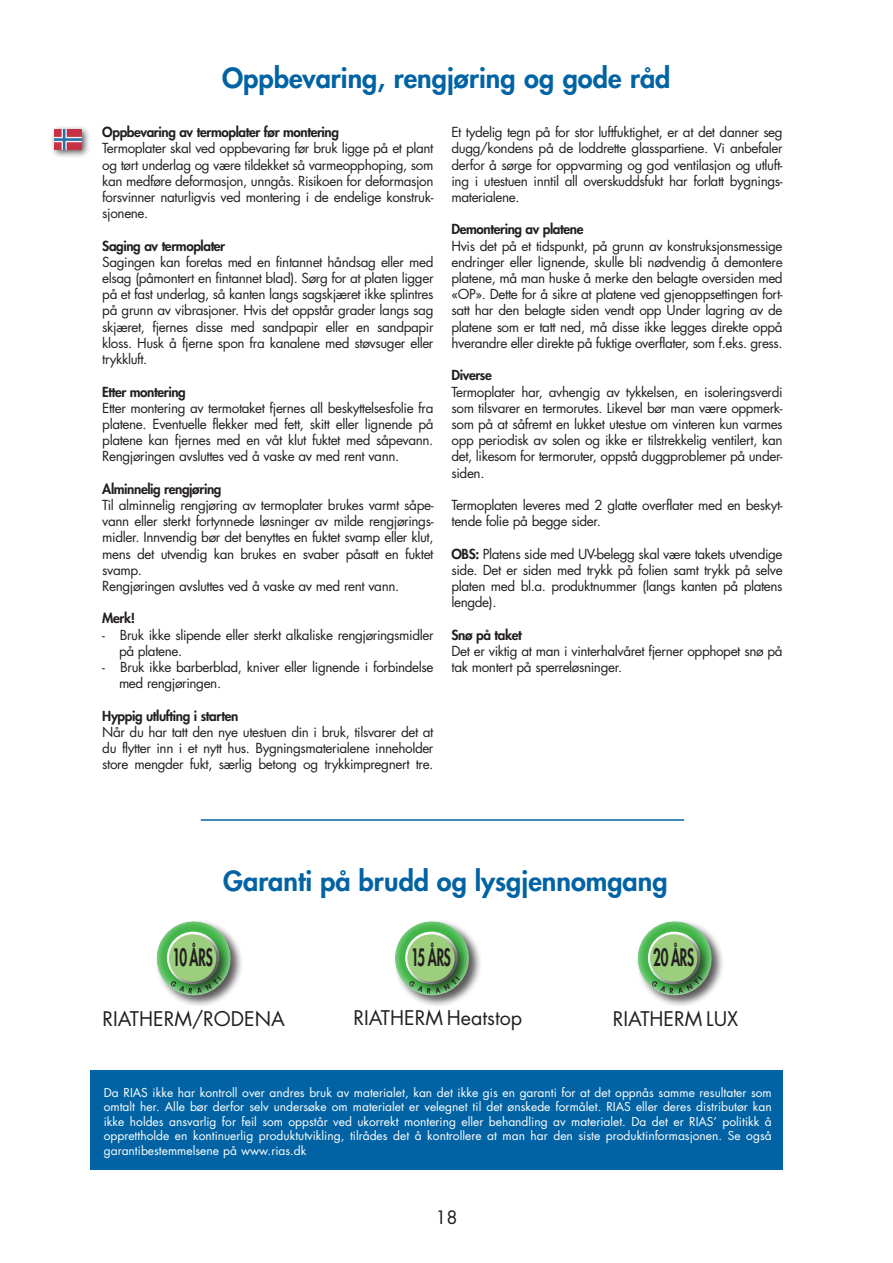
<style>
.page{position:relative;width:893px;height:1263px;background:#fff}
.page>*{position:absolute;margin:0;border:0;box-sizing:border-box;transform-origin:0 0}
.Normal{font:800 27px "Futura Std";color:#0163a3}
.t1{font:800 23.4px "Futura Std";letter-spacing:-.03em;color:#231f20;scale:.57 1}
.Normal-2{font:19.65px "Futura Std";color:#231f20}
.t2{font:18px "Futura Std";color:#231f20}
.Side_12_brød{font:13.5px/16.2px "Futura Std";letter-spacing:-.03em;color:#231f20;text-align:justify}
.Side_12_brød-2{font:800 13.5px "Futura Std";letter-spacing:-.03em;color:#231f20}
.Normal-3{font:12px/14.4px "Futura Std";color:#fff;text-align:justify}
.s1{font-weight:800}
</style>
<div class="page">
<div style="left:90px;top:1070px;width:693px;height:100px;background:#0163a3"></div>
<hr style="left:201px;top:819px;width:483px;height:2px;background:#0163a3">
<div style="left:50px;top:125px;width:41px;height:34px;background:#231f20;opacity:.75"></div>
<img style="left:54px;top:129px;width:28px;height:21px">
<svg style="left:156px;top:921px;width:86px;height:85px"></svg>
<div style="left:168px;top:932px;width:62px;height:62px;background:#231f20;opacity:.75"></div>
<div style="left:169px;top:934px;width:47px;height:48px;background:#9bce7d;border-radius:50%"></div>
<svg style="left:395px;top:921px;width:86px;height:85px"></svg>
<div style="left:406px;top:932px;width:62px;height:62px;background:#231f20;opacity:.75"></div>
<div style="left:407px;top:934px;width:48px;height:48px;background:#9bce7d;border-radius:50%"></div>
<svg style="left:637px;top:921px;width:86px;height:85px"></svg>
<div style="left:649px;top:932px;width:62px;height:62px;background:#231f20;opacity:.75"></div>
<div style="left:650px;top:934px;width:47px;height:48px;background:#9bce7d;border-radius:50%"></div>
<p class="Normal" style="left:222px;top:60px;width:450px">Oppbevaring, rengjøring og gode råd</p>
<p class="Side_12_brød-2" style="left:102px;top:124px;width:238px">Oppbevaring av termoplater før montering</p>
<p class="Side_12_brød" style="left:102px;top:141px;width:333px">Termoplater skal ved oppbevaring før bruk ligge på et plant og tørt underlag og være tildekket så varmeopphoping, som kan medføre deformasjon, unngås. Risikoen for deformasjon forsvinner naturligvis ved montering i de endelige konstruk&shy;sjonene.</p>
<p class="Side_12_brød-2" style="left:102px;top:237px;width:124px">Saging av termoplater</p>
<p class="Side_12_brød" style="left:102px;top:254px;width:333px">Sagingen kan foretas med en fintannet håndsag eller med elsag (påmontert en fintannet blad). Sørg for at platen ligger på et fast underlag, så kanten langs sagskjæret ikke splintres på grunn av vibrasjoner. Hvis det oppstår grader langs sag skjæret, fjernes disse med sandpapir eller en sandpapir kloss. Husk å fjerne spon fra kanalene med støvsuger eller trykkluft.</p>
<p class="Side_12_brød-2" style="left:102px;top:383px;width:85px">Etter montering</p>
<p class="Side_12_brød" style="left:102px;top:400px;width:333px">Etter montering av termotaket fjernes all beskyttelsesfolie fra platene. Eventuelle flekker med fett, skitt eller lignende på platene kan fjernes med en våt klut fuktet med såpevann.<br>Rengjøringen avsluttes ved å vaske av med rent vann.</p>
<p class="Side_12_brød-2" style="left:102px;top:480px;width:121px">Alminnelig rengjøring</p>
<p class="Side_12_brød" style="left:102px;top:497px;width:333px">Til alminnelig rengjøring av termoplater brukes varmt såpe&shy;vann eller sterkt fortynnede løsninger av milde rengjørings&shy;midler. Innvendig bør det benyttes en fuktet svamp eller klut, mens det utvendig kan brukes en svaber påsatt en fuktet svamp.</p>
<p class="Side_12_brød" style="left:102px;top:578px;width:298px">Rengjøringen avsluttes ved å vaske av med rent vann.</p>
<p class="Side_12_brød-2" style="left:102px;top:610px;width:34px">Merk!</p>
<p class="Side_12_brød" style="left:119px;top:627px;width:316px;text-indent:-17px">- Bruk ikke slipende eller sterkt alkaliske rengjøringsmidler på platene.</p>
<p class="Side_12_brød" style="left:119px;top:659px;width:316px;text-indent:-17px">- Bruk ikke barberblad, kniver eller lignende i forbindelse med rengjøringen.</p>
<p class="Side_12_brød-2" style="left:102px;top:707px;width:138px">Hyppig utlufting i starten</p>
<p class="Side_12_brød" style="left:102px;top:724px;width:333px">Når du har tatt den nye utestuen din i bruk, tilsvarer det at du flytter inn i et nytt hus. Bygningsmaterialene inneholder store mengder fukt, særlig betong og trykkimpregnert tre.</p>
<p class="Side_12_brød" style="left:451px;top:124px;width:333px">Et tydelig tegn på for stor luftfuktighet, er at det danner seg dugg/kondens på de loddrette glasspartiene. Vi anbefaler derfor å sørge for oppvarming og god ventilasjon og utluft&shy;ing i utestuen inntil all overskuddsfukt har forlatt bygnings&shy;materialene.</p>
<p class="Side_12_brød-2" style="left:451px;top:221px;width:134px">Demontering av platene</p>
<p class="Side_12_brød" style="left:451px;top:238px;width:333px">Hvis det på et tidspunkt, på grunn av konstruksjonsmessige endringer eller lignende, skulle bli nødvendig å demontere platene, må man huske å merke den belagte oversiden med «OP». Dette for å sikre at platene ved gjenoppsettingen fort&shy;satt har den belagte siden vendt opp Under lagring av de platene som er tatt ned, må disse ikke legges direkte oppå hverandre eller direkte på fuktige overflater, som f.eks. gress.</p>
<p class="Side_12_brød-2" style="left:451px;top:367px;width:42px">Diverse</p>
<p class="Side_12_brød" style="left:451px;top:384px;width:333px">Termoplater har, avhengig av tykkelsen, en isoleringsverdi som tilsvarer en termorutes. Likevel bør man være oppmerk&shy;som på at såfremt en lukket utestue om vinteren kun varmes opp periodisk av solen og ikke er tilstrekkelig ventilert, kan det, likesom for termoruter, oppstå duggproblemer på under&shy;siden.</p>
<p class="Side_12_brød" style="left:451px;top:497px;width:333px">Termoplaten leveres med 2 glatte overflater med en beskyt&shy;tende folie på begge sider.</p>
<p class="Side_12_brød" style="left:451px;top:546px;width:333px"><span class="s1">OBS:</span> Platens side med UV-belegg skal være takets utvendige side. Det er siden med trykk på folien samt trykk på selve platen med bl.a. produktnummer (langs kanten på platens lengde).</p>
<p class="Side_12_brød-2" style="left:451px;top:626px;width:72px">Snø på taket</p>
<p class="Side_12_brød" style="left:451px;top:643px;width:333px">Det er viktig at man i vinterhalvåret fjerner opphopet snø på tak montert på sperreløsninger.</p>
<p class="Normal" style="left:223px;top:864px;width:446px">Garanti på brudd og lysgjennomgang</p>
<p class="t1" style="left:173px;top:942px;width:72px">10 ÅRS</p>
<p class="t1" style="left:411px;top:942px;width:71px">15 ÅRS</p>
<p class="t1" style="left:653px;top:942px;width:73px">20 ÅRS</p>
<p class="Normal-2" style="left:102px;top:1006px;width:184px">RIATHERM/RODENA</p>
<p class="Normal-2" style="left:353px;top:1005px;width:170px">RIATHERM Heatstop</p>
<p class="Normal-2" style="left:613px;top:1006px;width:127px">RIATHERM LUX</p>
<p class="Normal-3" style="left:104px;top:1085px;width:669px">Da RIAS ikke har kontroll over andres bruk av materialet, kan det ikke gis en garanti for at det oppnås samme resultater som omtalt her. Alle bør derfor selv undersøke om materialet er velegnet til det ønskede formålet. RIAS eller deres distributør kan ikke holdes ansvarlig for feil som oppstår ved ukorrekt montering eller behandling av materialet. Da det er RIAS’ politikk å opprettholde en kontinuerlig produktutvikling, tilrådes det å kontrollere at man har den siste produktinformasjonen. Se også garantibestemmelsene på www.rias.dk</p>
<h3 class="t2" style="left:435px;top:1205px;width:24px">18</h3>
</div>
